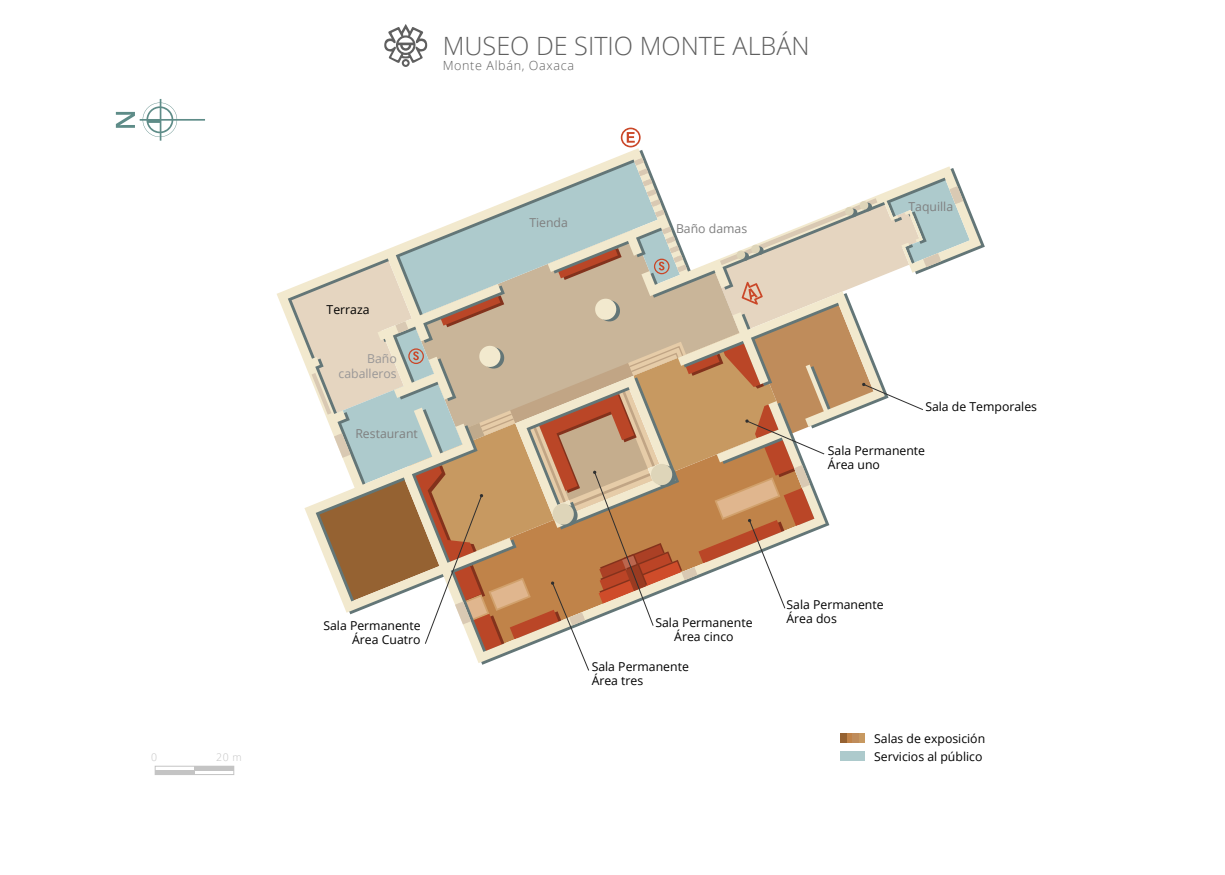
<style>
.page{position:relative;width:1225px;height:875px;background:#fff}
.page>*{position:absolute;margin:0;border:0;box-sizing:border-box;transform-origin:0 0}
.t1{font:300 25.2px "Open Sans";color:#5f5f5f}
.t2{font:300 12.6px "Open Sans";letter-spacing:.05em;color:#5f5f5f}
.t3{font:12.25px/14px "Open Sans";color:#000}
.t4{font:12.25px "Open Sans";color:#7f7f7f}
.t5{font:12.25px/14.7px "Open Sans";color:#999797;text-align:right}
.t6{font:300 10.5px "Open Sans";color:#c4c4c4}
</style>
<div class="page">
<div style="left:840px;top:751px;width:24px;height:9px;background:#adcacc"></div>
<div style="left:858px;top:734px;width:6px;height:9px;background:#c79961"></div>
<div style="left:846px;top:734px;width:6px;height:9px;background:#c08349"></div>
<div style="left:852px;top:734px;width:6px;height:9px;background:#bf8c5b"></div>
<div style="left:840px;top:734px;width:6px;height:9px;background:#956232"></div>
<svg style="left:288px;top:158px;width:682px;height:513px"></svg>
<svg style="left:621px;top:128px;width:20px;height:19px"></svg>
<svg style="left:116px;top:99px;width:89px;height:42px"></svg>
<div style="left:155px;top:766px;width:79px;height:9px;border:1px solid #c4c4c4"></div>
<hr style="left:195px;top:766px;width:39px;height:4px;background:#c4c4c4">
<div style="left:155px;top:770px;width:39px;height:5px;background:#c4c4c4"></div>
<svg style="left:384px;top:24px;width:44px;height:43px"></svg>
<p class="t6" style="left:151px;top:750px;width:7px">0</p>
<p class="t6" style="left:216px;top:750px;width:27px">20 m</p>
<h1 class="t1" style="left:443px;top:28px;width:368px">MUSEO DE SITIO MONTE ALBÁN</h1>
<p class="t2" style="left:443px;top:57px;width:133px">Monte Albán, Oaxaca</p>
<p class="t3" style="left:327px;top:302px;width:44px">Terraza</p>
<p class="t5" style="left:339px;top:351px;width:60px">Baño caballeros</p>
<p class="t4" style="left:355px;top:425px;width:64px">Restaurant</p>
<p class="t4" style="left:529px;top:214px;width:40px">Tienda</p>
<p class="t4" style="left:676px;top:220px;width:73px">Baño damas</p>
<p class="t4" style="left:908px;top:198px;width:46px">Taquilla</p>
<p class="t3" style="left:925px;top:399px;width:113px">Sala de Temporales</p>
<p class="t3" style="left:828px;top:443px;width:99px">Sala Permanente<br>Área uno</p>
<p class="t3" style="left:323px;top:618px;width:99px;text-align:right">Sala Permanente<br>Área Cuatro</p>
<p class="t3" style="left:655px;top:615px;width:99px;text-align:center">Sala Permanente<br>Área cinco</p>
<p class="t3" style="left:592px;top:659px;width:99px">Sala Permanente<br>Área tres</p>
<p class="t3" style="left:787px;top:597px;width:99px">Sala Permanente<br>Área dos</p>
<p class="t3" style="left:874px;top:731px;width:113px">Salas de exposición</p>
<p class="t3" style="left:874px;top:749px;width:110px">Servicios al público</p>
</div>
